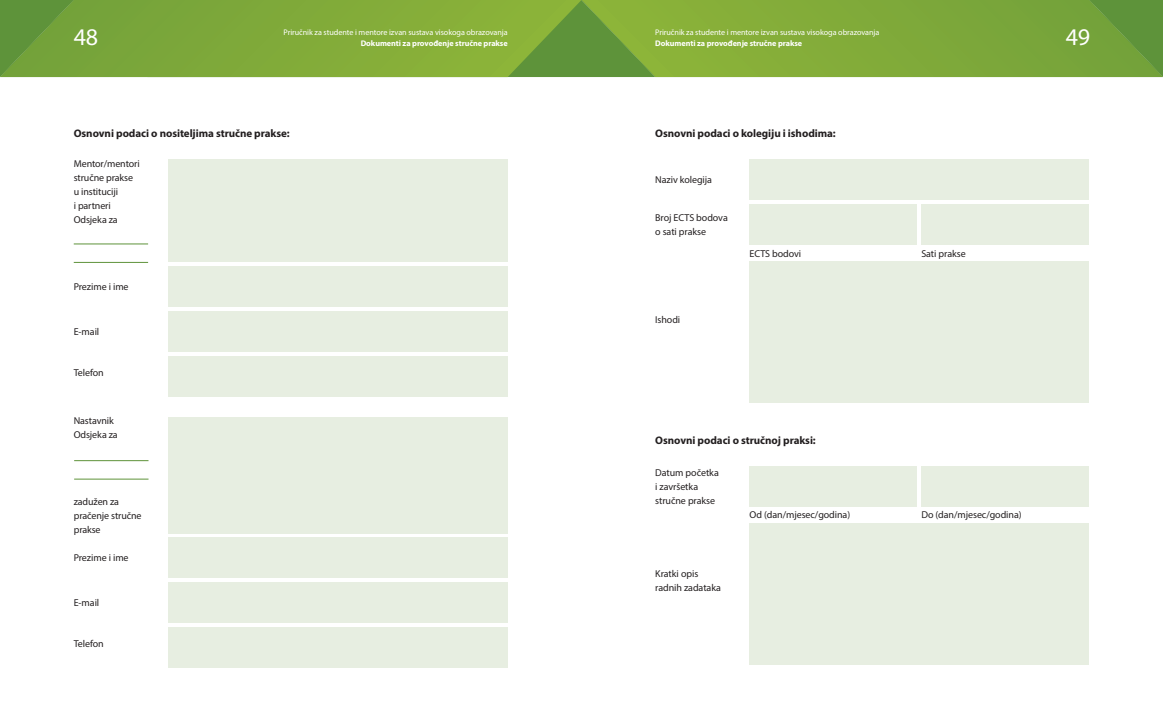
<style>
.page{position:relative;width:1163px;height:723px;background:#fff}
.page>*{position:absolute;margin:0;border:0;box-sizing:border-box;transform-origin:0 0}
.t1{font:24px "Myriad Pro";color:#fff}
.t2{font:700 11px "Myriad Pro";letter-spacing:-.005em;color:#231f20}
.t3{font:10px/14px "Myriad Pro";letter-spacing:-.005em;color:#231f20}
.t4{font:8.1px "Myriad Pro";letter-spacing:-.005em;color:#fff}
.t5{font:700 8.1px "Myriad Pro";letter-spacing:-.005em;color:#fff}
</style>
<div class="page">
<svg style="left:655px;top:0;width:434px;height:77px;background:#80aa39"></svg>
<svg style="left:1089px;top:0;width:73px;height:77px;background:#699a3a"></svg>
<svg style="left:581px;top:0;width:74px;height:77px;background:#74a339"></svg>
<svg style="left:74px;top:0;width:507px;height:77px;background:#7ea939"></svg>
<svg style="left:0;top:0;width:74px;height:77px;background:#699a3a"></svg>
<div style="left:168px;top:159px;width:339px;height:103px;background:#e7eee1"></div>
<div style="left:168px;top:417px;width:339px;height:116px;background:#e7eee1"></div>
<div style="left:168px;top:266px;width:339px;height:41px;background:#e7eee1"></div>
<div style="left:168px;top:537px;width:339px;height:41px;background:#e7eee1"></div>
<div style="left:168px;top:311px;width:339px;height:41px;background:#e7eee1"></div>
<div style="left:168px;top:582px;width:339px;height:41px;background:#e7eee1"></div>
<div style="left:168px;top:356px;width:339px;height:41px;background:#e7eee1"></div>
<div style="left:168px;top:627px;width:339px;height:41px;background:#e7eee1"></div>
<hr style="left:74px;top:262px;width:74px;height:1px;background:#5e933a">
<hr style="left:74px;top:479px;width:74px;height:1px;background:#5e933a">
<hr style="left:74px;top:244px;width:74px;height:1px;background:#5e933a">
<hr style="left:74px;top:460px;width:74px;height:1px;background:#5e933a">
<div style="left:749px;top:159px;width:340px;height:41px;background:#e7eee1"></div>
<div style="left:749px;top:204px;width:168px;height:41px;background:#e7eee1"></div>
<div style="left:921px;top:204px;width:168px;height:41px;background:#e7eee1"></div>
<div style="left:749px;top:466px;width:168px;height:41px;background:#e7eee1"></div>
<div style="left:921px;top:466px;width:168px;height:41px;background:#e7eee1"></div>
<div style="left:749px;top:261px;width:340px;height:142px;background:#e7eee1"></div>
<div style="left:749px;top:523px;width:340px;height:141px;background:#e7eee1"></div>
<h1 class="t1" style="left:74px;top:23px;width:26px">48</h1>
<h1 class="t1" style="left:1065px;top:23px;width:26px">49</h1>
<p class="t4" style="left:283px;top:28px;width:226px">Priručnik za studente i mentore izvan sustava visokoga obrazovanja</p>
<p class="t5" style="left:360px;top:38px;width:148px">Dokumenti za provođenje stručne prakse</p>
<p class="t4" style="left:655px;top:28px;width:226px">Priručnik za studente i mentore izvan sustava visokoga obrazovanja</p>
<p class="t5" style="left:655px;top:38px;width:148px">Dokumenti za provođenje stručne prakse</p>
<p class="t2" style="left:74px;top:126px;width:217px">Osnovni podaci o nositeljima stručne prakse:</p>
<p class="t3" style="left:74px;top:156px;width:68px">Mentor/mentori stručne prakse u instituciji<br>i partneri<br>Odsjeka za</p>
<p class="t3" style="left:74px;top:280px;width:56px">Prezime i ime</p>
<p class="t3" style="left:74px;top:325px;width:27px">E-mail</p>
<p class="t3" style="left:74px;top:365px;width:32px">Telefon</p>
<p class="t3" style="left:74px;top:414px;width:45px">Nastavnik<br>Odsjeka za</p>
<p class="t3" style="left:74px;top:495px;width:69px">zadužen za pračenje stručne prakse</p>
<p class="t3" style="left:74px;top:551px;width:56px">Prezime i ime</p>
<p class="t3" style="left:74px;top:596px;width:27px">E-mail</p>
<p class="t3" style="left:74px;top:636px;width:32px">Telefon</p>
<p class="t2" style="left:655px;top:126px;width:182px">Osnovni podaci o kolegiju i ishodima:</p>
<p class="t3" style="left:655px;top:173px;width:58px">Naziv kolegija</p>
<p class="t3" style="left:655px;top:211px;width:74px">Broj ECTS bodova o sati prakse</p>
<p class="t3" style="left:655px;top:312px;width:27px">Ishodi</p>
<p class="t3" style="left:749px;top:246px;width:53px">ECTS bodovi</p>
<p class="t3" style="left:921px;top:246px;width:46px">Sati prakse</p>
<p class="t2" style="left:655px;top:433px;width:162px">Osnovni podaci o stručnoj praksi:</p>
<p class="t3" style="left:655px;top:465px;width:65px">Datum početka i završetka stručne prakse</p>
<p class="t3" style="left:655px;top:567px;width:67px">Kratki opis radnih zadataka</p>
<p class="t3" style="left:749px;top:508px;width:102px">Od (dan/mjesec/godina)</p>
<p class="t3" style="left:921px;top:508px;width:102px">Do (dan/mjesec/godina)</p>
</div>
